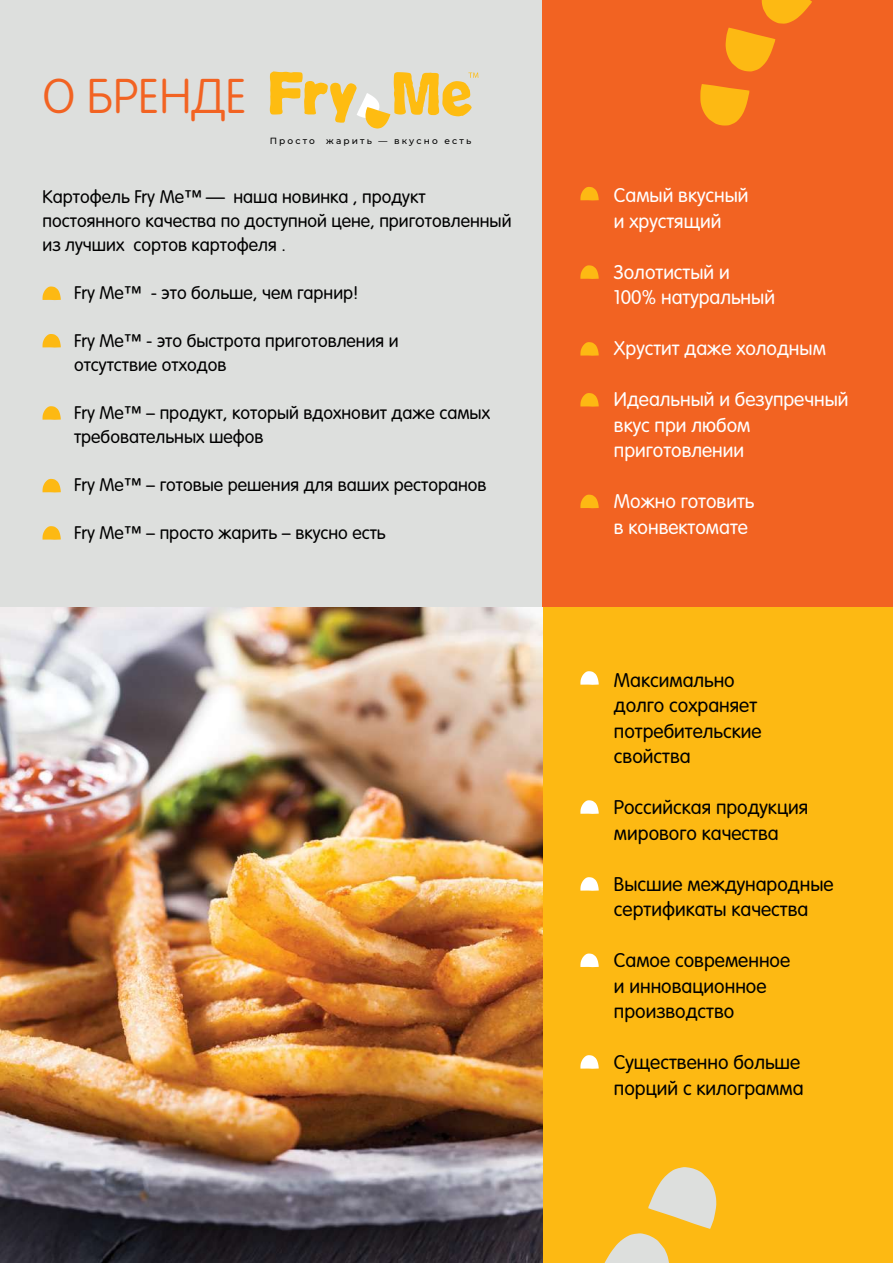
<style>
.page{position:relative;width:893px;height:1263px;background:#dddfdd}
.page>*{position:absolute;margin:0;border:0;box-sizing:border-box;transform-origin:0 0}
.t1{font:100 48px "VAG Rounded LTCYR";color:#f26322}
.t2{font:300 19.5px/25.5px "VAG Rounded LTCYR";color:#000}
.t3{font:300 19.5px/25.5px "VAG Rounded LTCYR";color:#fff}
.t4{font:300 18px/24px "VAG Rounded LTCYR";color:#000}
.t5{font:500 9px "Montserrat";letter-spacing:.235em;color:#000}
</style>
<div class="page">
<div style="left:543px;top:0;width:350px;height:646px;background:#f26322"></div>
<div style="left:543px;top:607px;width:350px;height:656px;background:#fdb913"></div>
<img style="left:0;top:607px;width:543px;height:656px">
<svg style="left:580px;top:187px;width:19px;height:13px"></svg>
<svg style="left:580px;top:265px;width:19px;height:14px"></svg>
<svg style="left:580px;top:342px;width:19px;height:14px"></svg>
<svg style="left:580px;top:393px;width:19px;height:14px"></svg>
<svg style="left:580px;top:495px;width:19px;height:13px"></svg>
<svg style="left:580px;top:671px;width:19px;height:14px"></svg>
<svg style="left:580px;top:800px;width:19px;height:14px"></svg>
<svg style="left:580px;top:877px;width:19px;height:14px"></svg>
<svg style="left:580px;top:953px;width:19px;height:14px"></svg>
<svg style="left:580px;top:1055px;width:19px;height:14px"></svg>
<svg style="left:726px;top:0;width:86px;height:72px"></svg>
<svg style="left:700px;top:84px;width:49px;height:42px"></svg>
<svg style="left:604px;top:1167px;width:112px;height:96px"></svg>
<svg style="left:43px;top:286px;width:18px;height:14px"></svg>
<svg style="left:43px;top:334px;width:18px;height:14px"></svg>
<svg style="left:43px;top:406px;width:18px;height:14px"></svg>
<svg style="left:43px;top:479px;width:18px;height:13px"></svg>
<svg style="left:43px;top:526px;width:18px;height:14px"></svg>
<svg style="left:270px;top:71px;width:208px;height:58px"></svg>
<h1 class="t1" style="left:43px;top:69px;width:206px">О БРЕНДЕ</h1>
<p class="t5" style="left:270px;top:135px;width:203px">Просто жарить — вкусно есть</p>
<p class="t4" style="left:43px;top:185px;width:471px">Картофель Fry Me™ — наша новинка , продукт постоянного качества по доступной цене, приготовленный из лучших сортов картофеля .</p>
<p class="t4" style="left:74px;top:281px;width:286px">Fry Me™ - это больше, чем гарнир!</p>
<p class="t4" style="left:74px;top:329px;width:326px">Fry Me™ - это быстрота приготовления и отсутствие отходов</p>
<p class="t4" style="left:74px;top:401px;width:418px">Fry Me™ – продукт, который вдохновит даже самых требовательных шефов</p>
<p class="t4" style="left:74px;top:473px;width:414px">Fry Me™ – готовые решения для ваших ресторанов</p>
<p class="t4" style="left:74px;top:521px;width:313px">Fry Me™ – просто жарить – вкусно есть</p>
<p class="t3" style="left:614px;top:183px;width:136px">Самый вкусный и хрустящий</p>
<p class="t3" style="left:614px;top:260px;width:162px">Золотистый и<br>100% натуральный</p>
<p class="t3" style="left:614px;top:336px;width:213px">Хрустит даже холодным</p>
<p class="t3" style="left:614px;top:387px;width:236px">Идеальный и безупречный вкус при любом приготовлении</p>
<p class="t3" style="left:614px;top:489px;width:142px">Можно готовить в конвектомате</p>
<p class="t2" style="left:614px;top:668px;width:149px">Максимально долго сохраняет потребительские свойства</p>
<p class="t2" style="left:614px;top:795px;width:196px">Российская продукция мирового качества</p>
<p class="t2" style="left:614px;top:872px;width:221px">Высшие международные сертификаты качества</p>
<p class="t2" style="left:614px;top:948px;width:178px">Самое современное и инновационное производство</p>
<p class="t2" style="left:614px;top:1050px;width:191px">Существенно больше порций с килограмма</p>
</div>
